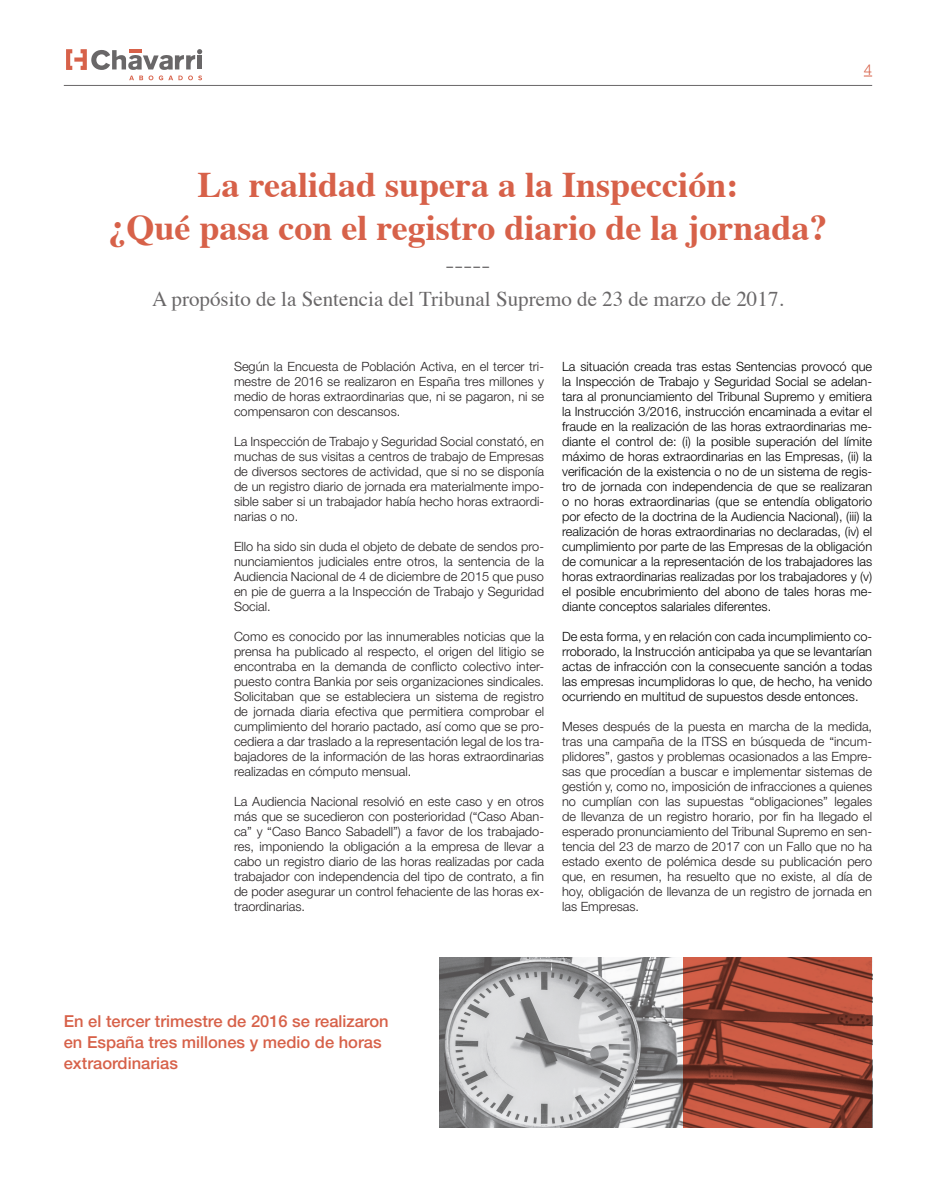
<style>
.page{position:relative;width:936px;height:1191px;background:#fff}
.page>*{position:absolute;margin:0;border:0;box-sizing:border-box;transform-origin:0 0}
.t1{font:700 36px "Times";color:#d76149}
.t2{font:27px "Times";color:#696768}
.t3{font:21px "Times";color:#696768}
.t4{font:500 16.5px/21px "Helvetica Neue LT Std";color:#d76149}
.t5{font:300 15px "Helvetica Neue LT Std";color:#d76149}
.t6{font:300 12.75px/15px "Helvetica Neue LT Std";color:#231f20;text-align:justify}
.t7{font:300 12.75px/15px "Helvetica Neue LT Std";color:#000;text-align:justify}
</style>
<div class="page">
<hr style="left:64px;top:85px;width:808px;height:1px;background:#696768">
<svg style="left:66px;top:49px;width:136px;height:31px"></svg>
<img style="left:439px;top:957px;width:244px;height:170px">
<svg style="left:683px;top:957px;width:189px;height:170px;background:#a14836"></svg>
<p class="t1" style="left:198px;top:150px;width:542px">La realidad supera a la Inspección:</p>
<p class="t1" style="left:108px;top:194px;width:720px">¿Qué pasa con el registro diario de la jornada?</p>
<p class="t2" style="left:445px;top:238px;width:46px">-----</p>
<p class="t3" style="left:152px;top:280px;width:633px">A propósito de la Sentencia del Tribunal Supremo de 23 de marzo de 2017.</p>
<p class="t5" style="left:863px;top:60px;width:10px">4</p>
<p class="t6" style="left:234px;top:358px;width:311px">Según la Encuesta de Población Activa, en el tercer tri&shy;mestre de 2016 se realizaron en España tres millones y medio de horas extraordinarias que, ni se pagaron, ni se compensaron con descansos.</p>
<p class="t6" style="left:234px;top:433px;width:311px">La Inspección de Trabajo y Seguridad Social constató, en muchas de sus visitas a centros de trabajo de Empresas de diversos sectores de actividad, que si no se disponía de un registro diario de jornada era materialmente impo&shy;sible saber si un trabajador había hecho horas extraordi&shy;narias o no.</p>
<p class="t6" style="left:234px;top:538px;width:311px">Ello ha sido sin duda el objeto de debate de sendos pro&shy;nunciamientos judiciales entre otros, la sentencia de la Audiencia Nacional de 4 de diciembre de 2015 que puso en pie de guerra a la Inspección de Trabajo y Seguridad Social.</p>
<p class="t6" style="left:234px;top:628px;width:311px">Como es conocido por las innumerables noticias que la prensa ha publicado al respecto, el origen del litigio se encontraba en la demanda de conflicto colectivo inter&shy;puesto contra Bankia por seis organizaciones sindicales.<br>Solicitaban que se estableciera un sistema de registro de jornada diaria efectiva que permitiera comprobar el cumplimiento del horario pactado, así como que se pro&shy;cediera a dar traslado a la representación legal de los tra&shy;bajadores de la información de las horas extraordinarias realizadas en cómputo mensual.</p>
<p class="t6" style="left:234px;top:793px;width:311px">La Audiencia Nacional resolvió en este caso y en otros más que se sucedieron con posterioridad (“Caso Aban&shy;ca” y “Caso Banco Sabadell”) a favor de los trabajado&shy;res, imponiendo la obligación a la empresa de llevar a cabo un registro diario de las horas realizadas por cada trabajador con independencia del tipo de contrato, a fin de poder asegurar un control fehaciente de las horas ex&shy;traordinarias.</p>
<p class="t7" style="left:562px;top:358px;width:311px">La situación creada tras estas Sentencias provocó que la Inspección de Trabajo y Seguridad Social se adelan&shy;tara al pronunciamiento del Tribunal Supremo y emitiera la Instrucción 3/2016, instrucción encaminada a evitar el fraude en la realización de las horas extraordinarias me&shy;diante el control de: (i) la posible superación del límite máximo de horas extraordinarias en las Empresas, (ii) la verificación de la existencia o no de un sistema de regis&shy;tro de jornada con independencia de que se realizaran o no horas extraordinarias (que se entendía obligatorio por efecto de la doctrina de la Audiencia Nacional), (iii) la realización de horas extraordinarias no declaradas, (iv) el cumplimiento por parte de las Empresas de la obligación de comunicar a la representación de los trabajadores las horas extraordinarias realizadas por los trabajadores y (v) el posible encubrimiento del abono de tales horas me&shy;diante conceptos salariales diferentes.</p>
<p class="t7" style="left:562px;top:628px;width:311px">De esta forma, y en relación con cada incumplimiento co&shy;rroborado, la Instrucción anticipaba ya que se levantarían actas de infracción con la consecuente sanción a todas las empresas incumplidoras lo que, de hecho, ha venido ocurriendo en multitud de supuestos desde entonces.</p>
<p class="t6" style="left:562px;top:718px;width:311px">Meses después de la puesta en marcha de la medida, tras una campaña de la ITSS en búsqueda de “incum&shy;plidores”, gastos y problemas ocasionados a las Empre&shy;sas que procedían a buscar e implementar sistemas de gestión y, como no, imposición de infracciones a quienes no cumplían con las supuestas “obligaciones” legales de llevanza de un registro horario, por fin ha llegado el esperado pronunciamiento del Tribunal Supremo en sen&shy;tencia del 23 de marzo de 2017 con un Fallo que no ha estado exento de polémica desde su publicación pero que, en resumen, ha resuelto que no existe, al día de hoy, obligación de llevanza de un registro de jornada en las Empresas.</p>
<p class="t4" style="left:64px;top:1010px;width:326px">En el tercer trimestre de 2016 se realizaron en España tres millones y medio de horas extraordinarias</p>
</div>
